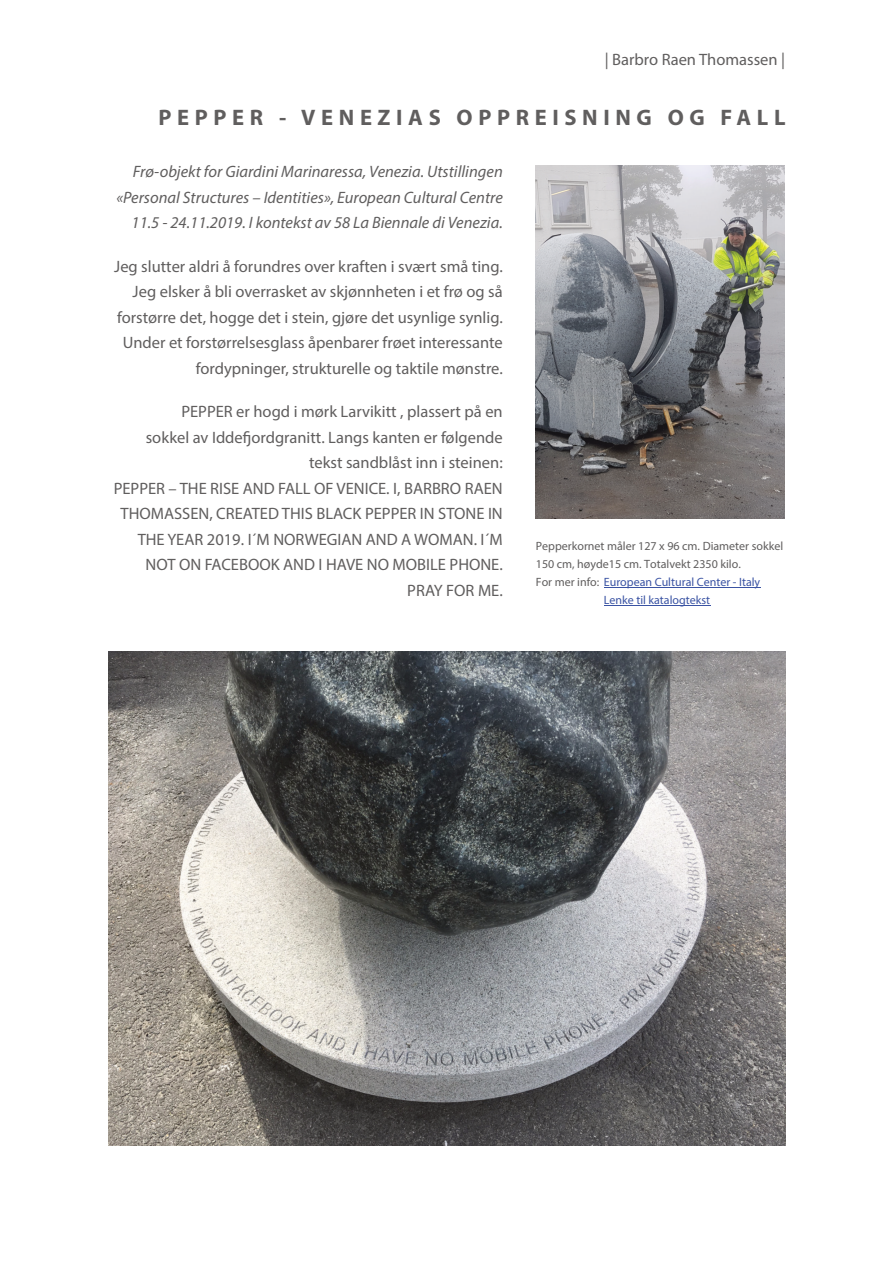
<style>
.page{position:relative;width:893px;height:1263px;background:#fff}
.page>*{position:absolute;margin:0;border:0;box-sizing:border-box;transform-origin:0 0}
.t1{font:700 22.5px "Myriad Pro";letter-spacing:.25em;color:#605e5e}
.t2{font:16.5px/25.5px "Myriad Pro";color:#605e5e;text-align:right}
.t3{font:italic 16.5px/25.5px "Myriad Pro";color:#605e5e;text-align:right}
.t4{font:12px "Myriad Pro";color:#605e5e}
.t5{font:12px "Myriad Pro";color:#3a53a3}
.s1{color:#605e5e}
</style>
<div class="page">
<hr style="left:604px;top:587px;width:156px;height:1px;background:#3a53a3">
<hr style="left:604px;top:605px;width:106px;height:1px;background:#3a53a3">
<img style="left:536px;top:165px;width:249px;height:353px">
<img style="left:108px;top:651px;width:677px;height:495px">
<p class="t2" style="left:605px;top:48px;width:182px">| Barbro Raen Thomassen |</p>
<h1 class="t1" style="left:159px;top:108px;width:628px">PEPPER - VENEZIAS OPPREISNING OG FALL</h1>
<p class="t3" style="left:116px;top:160px;width:388px">Frø-objekt for Giardini Marinaressa, Venezia. Utstillingen «Personal Structures – Identities», European Cultural Centre<br>11.5 - 24.11.2019. I kontekst av 58 La Biennale di Venezia.</p>
<p class="t2" style="left:114px;top:255px;width:390px">Jeg slutter aldri å forundres over kraften i svært små ting.<br>Jeg elsker å bli overrasket av skjønnheten i et frø og så forstørre det, hogge det i stein, gjøre det usynlige synlig.<br>Under et forstørrelsesglass åpenbarer frøet interessante fordypninger, strukturelle og taktile mønstre.</p>
<p class="t2" style="left:114px;top:400px;width:391px">PEPPER er hogd i mørk Larvikitt , plassert på en<br>sokkel av Iddefjordgranitt. Langs kanten er følgende tekst sandblåst inn i steinen:<br>PEPPER – THE RISE AND FALL OF VENICE. I, BARBRO RAEN THOMASSEN, CREATED THIS BLACK PEPPER IN STONE IN THE YEAR 2019. I´M NORWEGIAN AND A WOMAN. I´M NOT ON FACEBOOK AND I HAVE NO MOBILE PHONE.<br>PRAY FOR ME.</p>
<p class="t4" style="left:536px;top:541px;width:249px">Pepperkornet måler 127 x 96 cm. Diameter sokkel</p>
<p class="t4" style="left:536px;top:559px;width:206px">150 cm, høyde15 cm. Totalvekt 2350 kilo.</p>
<p class="t5" style="left:536px;top:577px;width:226px"><span class="s1">For mer info:</span> European Cultural Center - Italy</p>
<p class="t5" style="left:604px;top:595px;width:108px">Lenke til katalogtekst</p>
</div>
